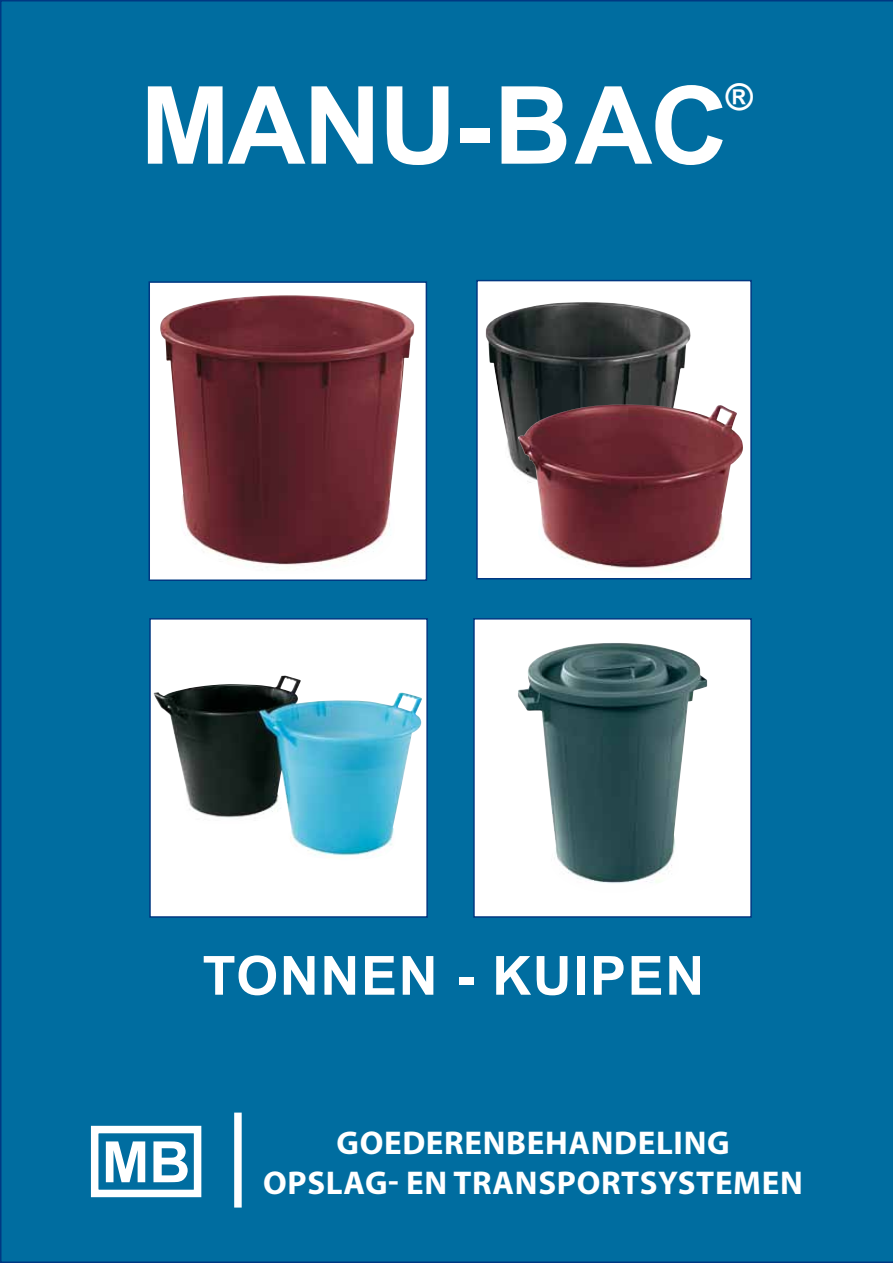
<style>
.page{position:relative;width:893px;height:1263px;background:#006da0}
.page>*{position:absolute;margin:0;border:0;box-sizing:border-box;transform-origin:0 0}
.t1{font:700 108px "Arial";letter-spacing:-.02em;color:#fff}
.t2{font:700 57px "Arial";color:#fff}
.t3{font:700 54px "Arial";letter-spacing:.03em;color:#fff}
.t4{font:700 36.75px "Arial";color:#fff}
.t5{font:700 33px/39.6px "Myriad Pro";letter-spacing:.02em;color:#fff;text-align:center}
</style>
<div class="page">
<div style="left:234px;top:1112px;width:8px;height:95px;background:#fff"></div>
<div style="left:91px;top:1126px;width:110px;height:71px;border:8px solid #fff"></div>
<div style="left:148px;top:281px;width:279px;height:300px;background:#fff;border:2px solid #003882"></div>
<div style="left:149px;top:618px;width:279px;height:300px;background:#fff;border:2px solid #003882"></div>
<div style="left:476px;top:280px;width:276px;height:299px;background:#fff;border:2px solid #003882"></div>
<div style="left:473px;top:618px;width:279px;height:300px;background:#fff;border:2px solid #003882"></div>
<img style="left:518px;top:643px;width:189px;height:241px">
<img style="left:160px;top:295px;width:254px;height:271px">
<img style="left:153px;top:676px;width:269px;height:180px">
<img style="left:486px;top:302px;width:205px;height:167px">
<img style="left:518px;top:404px;width:225px;height:164px">
<h1 class="t1" style="left:140px;top:55px;width:589px">MANU-BAC</h1>
<p class="t4" style="left:726px;top:73px;width:29px">®</p>
<h3 class="t3" style="left:203px;top:940px;width:495px">TONNEN - KUIPEN</h3>
<h2 class="t2" style="left:102px;top:1125px;width:90px">MB</h2>
<p class="t5" style="left:263px;top:1122px;width:541px">GOEDERENBEHANDELING<br>OPSLAG- EN TRANSPORTSYSTEMEN</p>
</div>
